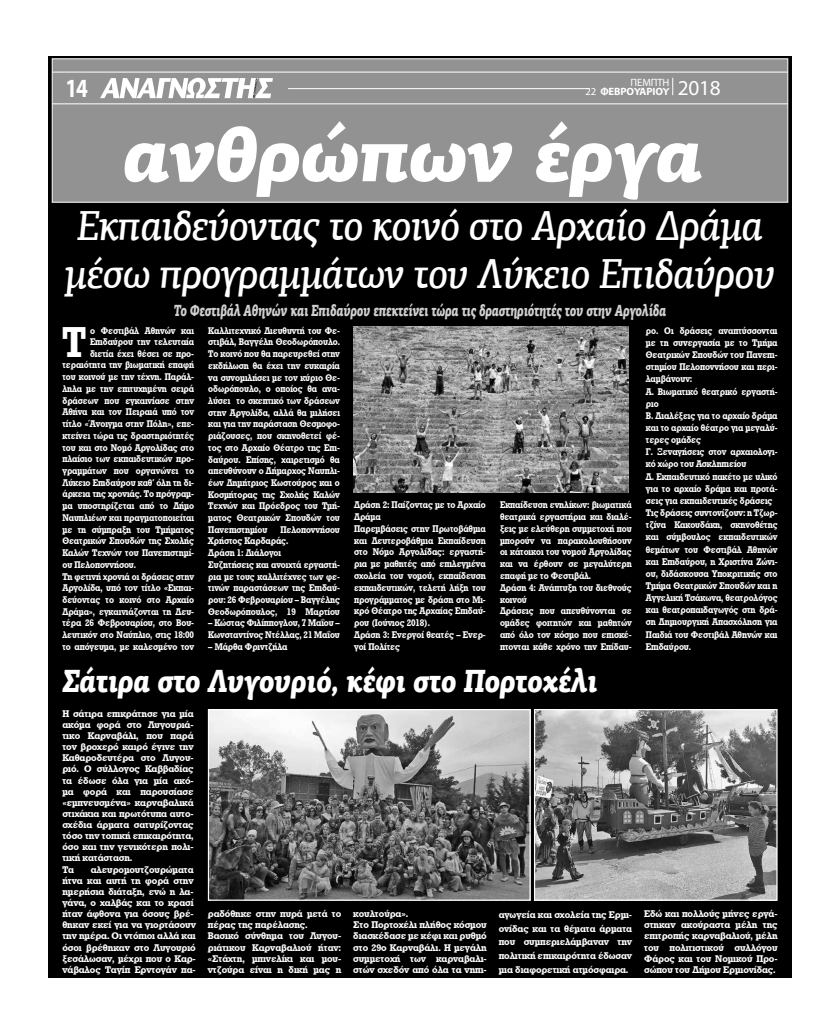
<style>
.page{position:relative;width:823px;height:1035px;background:#fff}
.page>*{position:absolute;margin:0;border:0;box-sizing:border-box;transform-origin:0 0}
.t1{font:italic 900 75.6px "PF Agora Slab Pro";letter-spacing:-.02em;color:#fff}
.t2{font:44.5px "UB Rockwell Bold";color:#fff;scale:.9 1}
.t3{font:italic 500 42px/48px "PF Agora Slab Pro";letter-spacing:-.02em;color:#fff;scale:.9 1}
.t4{font:italic 900 32.2px "PF Agora Slab Pro";letter-spacing:-.02em;color:#fff;scale:.81 1}
.t5{font:700 26.3px "Myriad Pro";color:#fff;scale:.81 1}
.t6{font:italic 900 16.2px "PF Agora Slab Pro";letter-spacing:-.02em;color:#d0d0d0;scale:.67 1}
.t7{font:700 10.6px "Myriad Pro";letter-spacing:-.01em;color:#fff}
.t8{font:10.6px "Myriad Pro";letter-spacing:-.01em;color:#fff}
.t9{font:10px/12.1px "UB Rockwell Bold";letter-spacing:-.01em;color:#fff;scale:.9 1}
.t10{font:10px/11.1px "UB Rockwell Bold";letter-spacing:-.01em;color:#fff}
.s1{font-weight:400}
.s2{font-weight:400;font-size:21.3px}
</style>
<div class="page">
<div style="left:48px;top:56px;width:743px;height:922px;background:#000"></div>
<div style="left:52px;top:58px;width:735px;height:145px;background:#929292;border:1px solid #fff"></div>
<hr style="left:52px;top:72px;width:735px;height:1px;background:#fff">
<hr style="left:52px;top:103px;width:735px;height:1px;background:#fff">
<svg style="left:100px;top:78px;width:173px;height:20px"></svg>
<hr style="left:288px;top:88px;width:301px;height:1px;background:#fff">
<svg style="left:672px;top:78px;width:1px;height:17px"></svg>
<img style="left:210px;top:711px;width:318px;height:187px">
<img style="left:535px;top:711px;width:240px;height:187px">
<div style="left:208px;top:709px;width:322px;height:191px;border:1px solid #fff"></div>
<img style="left:353px;top:326px;width:274px;height:167px">
<div style="left:533px;top:709px;width:244px;height:191px;border:1px solid #fff"></div>
<p class="t8" style="left:630px;top:76px;width:40px">ΠΕΜΠΤΗ</p>
<h3 class="t5" style="left:65px;top:71px;width:29px">14</h3>
<p class="t7" style="left:585px;top:85px;width:137px"><span class="s1">22</span> ΦΕΒΡΟΥΑΡΙΟΥ <span class="s2">2018</span></p>
<h1 class="t1" style="left:122px;top:105px;width:582px">ανθρώπων έργα</h1>
<h3 class="t3" style="left:65px;top:202px;width:790px">Εκπαιδεύοντας το κοινό στο Αρχαίο Δράμα μέσω προγραμμάτων του Λύκειο Επιδαύρου</h3>
<h3 class="t6" style="left:173px;top:299px;width:736px">Το Φεστιβάλ Αθηνών και Επιδαύρου επεκτείνει τώρα τις δραστηριότητές του στην Αργολίδα</h3>
<h2 class="t2" style="left:62px;top:318px;width:28px">Τ</h2>
<p class="t9" style="left:90px;top:324px;width:117px">ο Φεστιβάλ Αθηνών και</p>
<p class="t9" style="left:90px;top:336px;width:117px">Επιδαύρου την τελευταία</p>
<p class="t9" style="left:90px;top:347px;width:117px">διετία έχει θέσει σε προ-</p>
<p class="t9" style="left:62px;top:359px;width:148px">τεραιότητα την βιωματική επαφή</p>
<p class="t9" style="left:62px;top:371px;width:148px">του κοινού με την τέχνη. Παράλ-</p>
<p class="t9" style="left:62px;top:383px;width:148px">ληλα με την επιτυχημένη σειρά</p>
<p class="t9" style="left:62px;top:394px;width:148px">δράσεων που εγκαινίασε στην</p>
<p class="t9" style="left:62px;top:406px;width:148px">Αθήνα και τον Πειραιά υπό τον</p>
<p class="t9" style="left:62px;top:418px;width:148px">τίτλο «Άνοιγμα στην Πόλη», επε-</p>
<p class="t9" style="left:62px;top:429px;width:148px">κτείνει τώρα τις δραστηριότητές</p>
<p class="t9" style="left:62px;top:441px;width:148px">του και στο Νομό Αργολίδας στο</p>
<p class="t9" style="left:62px;top:453px;width:148px">πλαίσιο των εκπαιδευτικών προ-</p>
<p class="t9" style="left:62px;top:465px;width:148px">γραμμάτων που οργανώνει το</p>
<p class="t9" style="left:62px;top:476px;width:148px">Λύκειο Επιδαύρου καθ’ όλη τη δι-</p>
<p class="t9" style="left:62px;top:488px;width:148px">άρκεια της χρονιάς. Το πρόγραμ-</p>
<p class="t9" style="left:62px;top:500px;width:148px">μα υποστηρίζεται από το Δήμο</p>
<p class="t9" style="left:62px;top:511px;width:148px">Ναυπλιέων και πραγματοποιείται</p>
<p class="t9" style="left:62px;top:523px;width:148px">με τη σύμπραξη του Τμήματος</p>
<p class="t9" style="left:62px;top:535px;width:148px">Θεατρικών Σπουδών της Σχολής</p>
<p class="t9" style="left:62px;top:547px;width:148px">Καλών Τεχνών του Πανεπιστημί-</p>
<p class="t9" style="left:62px;top:558px;width:83px">ου Πελοποννήσου.</p>
<p class="t9" style="left:62px;top:570px;width:148px">Τη φετινή χρονιά οι δράσεις στην</p>
<p class="t9" style="left:62px;top:582px;width:148px">Αργολίδα, υπό τον τίτλο «Εκπαι-</p>
<p class="t9" style="left:62px;top:593px;width:148px">δεύοντας το κοινό στο Αρχαίο</p>
<p class="t9" style="left:62px;top:605px;width:148px">Δράμα», εγκαινιάζονται τη Δευ-</p>
<p class="t9" style="left:62px;top:617px;width:148px">τέρα 26 Φεβρουαρίου, στο Βου-</p>
<p class="t9" style="left:62px;top:629px;width:148px">λευτικόν στο Ναύπλιο, στις 18:00</p>
<p class="t9" style="left:62px;top:640px;width:148px">το απόγευμα, με καλεσμένο τον</p>
<p class="t9" style="left:208px;top:325px;width:148px;line-height:11.7px;text-align:justify">Καλλιτεχνικό Διευθυντή του Φε&shy;στιβάλ, Βαγγέλη Θεοδωρόπουλο.<br>Το κοινό που θα παρευρεθεί στην εκδήλωση θα έχει την ευκαιρία να συνομιλήσει με τον κύριο Θε&shy;οδωρόπουλο, ο οποίος θα ανα&shy;λύσει το σκεπτικό των δράσεων στην Αργολίδα, αλλά θα μιλήσει και για την παράσταση Θεσμοφο&shy;ριάζουσες, που σκηνοθετεί φέ&shy;τος στο Αρχαίο Θέατρο της Επι&shy;δαύρου. Επίσης, χαιρετισμό θα απευθύνουν ο Δήμαρχος Ναυπλι&shy;έων Δημήτριος Κωστούρος και ο Κοσμήτορας της Σχολής Καλών Τεχνών και Πρόεδρος του Τμή&shy;ματος Θεατρικών Σπουδών του Πανεπιστημίου</p>
<p class="t9" style="left:208px;top:523px;width:148px;line-height:11.7px;text-indent:72px">Πελοποννήσου<br>Χρήστος Καρδαράς.<br>Δράση 1: Διάλογοι<br>Συζητήσεις και ανοιχτά εργαστή&shy;ρια με τους καλλιτέχνες των φε&shy;τινών παραστάσεων της Επιδαύ&shy;ρου: 26 Φεβρουαρίου – Βαγγέλης<br>Θεοδωρόπουλος, 19 Μαρτίου</p>
<p class="t9" style="left:208px;top:617px;width:148px;line-height:11.7px">– Κώστας Φιλίππογλου, 7 Μαΐου –<br>Κωνσταντίνος Ντέλλας, 21 Μαΐου</p>
<p class="t9" style="left:208px;top:640px;width:89px">– Μάρθα Φριντζήλα</p>
<p class="t9" style="left:354px;top:499px;width:148px;line-height:11.8px">Δράση 2: Παίζοντας με το Αρχαίο<br>Δράμα<br>Παρεμβάσεις στην Πρωτοβάθμια και Δευτεροβάθμια Εκπαίδευση στο Νόμο Αργολίδας: εργαστή&shy;ρια με μαθητές από επιλεγμένα σχολεία του νομού, εκπαίδευση εκπαιδευτικών, τελετή λήξη του προγράμματος με δράση στο Μι&shy;κρό Θέατρο της Αρχαίας Επιδαύ&shy;ρου (Ιούνιος 2018).<br>Δράση 3: Ενεργοί θεατές – Ενερ&shy;γοί Πολίτες</p>
<p class="t9" style="left:499px;top:499px;width:148px;line-height:11.8px">Εκπαίδευση ενηλίκων: βιωματικά θεατρικά εργαστήρια και διαλέ&shy;ξεις με ελεύθερη συμμετοχή που μπορούν να παρακολουθήσουν οι κάτοικοι του νομού Αργολίδας και να έρθουν σε μεγαλύτερη επαφή με το Φεστιβάλ.<br>Δράση 4: Ανάπτυξη του διεθνούς κοινού<br>Δράσεις που απευθύνονται σε ομάδες φοιτητών και μαθητών από όλο τον κόσμο που επισκέ&shy;πτονται κάθε χρόνο την Επίδαυ-</p>
<h3 class="t4" style="left:62px;top:660px;width:661px">Σάτιρα στο Λυγουριό, κέφι στο Πορτοχέλι</h3>
<p class="t9" style="left:645px;top:324px;width:148px">ρο. Οι δράσεις αναπτύσσονται με τη συνεργασία με το Τμήμα<br>Θεατρικών Σπουδών του Πανεπι&shy;στημίου Πελοποννήσου και περι&shy;λαμβάνουν:<br>Α. Βιωματικό θεατρικό εργαστή&shy;ριο<br>Β. Διαλέξεις για το αρχαίο δράμα και το αρχαίο θέατρο για μεγαλύ&shy;τερες ομάδες<br>Γ. Ξεναγήσεις στον αρχαιολογι&shy;κό χώρο του Ασκληπιείου<br>Δ. Εκπαιδευτικό πακέτο με υλικό για το αρχαίο δράμα και προτά&shy;σεις για εκπαιδευτικές δράσεις<br>Τις δράσεις συντονίζουν: η Τζωρ&shy;τζίνα Κακουδάκη, σκηνοθέτης και σύμβουλος εκπαιδευτικών θεμάτων του Φεστιβάλ Αθηνών και Επιδαύρου, η Χριστίνα Ζώνι&shy;ου, διδάσκουσα Υποκριτικής στο<br>Τμήμα Θεατρικών Σπουδών και η<br>Αγγελική Τσάκωνα, θεατρολόγος και θεατροπαιδαγωγός στη δρά&shy;ση Δημιουργική Απασχόληση για<br>Παιδιά του Φεστιβάλ Αθηνών και<br>Επιδαύρου.</p>
<p class="t10" style="left:62px;top:708px;width:133px">Η σάτιρα επικράτησε για μία ακόμα φορά στο Λυγουριά&shy;τικο Καρναβάλι, που παρά τον βροχερό καιρό έγινε την<br>Καθαροδευτέρα στο Λυγου&shy;ριό. Ο σύλλογος Καββαδίας τα έδωσε όλα για μία ακό&shy;μα φορά και παρουσίασε «εμπνευσμένα» καρναβαλικά στιχάκια και πρωτότυπα αυτο&shy;σχέδια άρματα σατυρίζοντας τόσο την τοπική επικαιρότητα, όσο και την γενικότερη πολι&shy;τική κατάσταση.<br>Τα</p>
<p class="t10" style="left:62px;top:864px;width:135px;text-indent:28px">αλευρομουτζουρώματα ήτνα και αυτή τη φορά στην ημερήσια διάταξη, ενώ η λα&shy;γάνα, ο χαλβάς και το κρασί ήταν άφθονα για όσους βρέ&shy;θηκαν εκεί για να γιορτάσουν την ημέρα. Οι ντόπιοι αλλά και όσοι βρέθηκαν στο Λυγουριό ξεσάλωσαν, μέχρι που ο Καρ&shy;νάβαλος Ταγίπ Ερντογάν πα-</p>
<p class="t10" style="left:208px;top:908px;width:135px">ραδόθηκε στην πυρά μετά το πέρας της παρέλασης.<br>Βασικό σύνθημα του Λυγου&shy;ριάτικου Καρναβαλιού ήταν: «Στάχτη, μπινελίκι και μου&shy;ντζούρα είναι η δική μας η</p>
<p class="t10" style="left:353px;top:908px;width:135px">κουλτούρα».<br>Στο Πορτοχέλι πλήθος κόσμου διασκέδασε με κέφι και ρυθμό στο 29ο Καρναβάλι. Η μεγάλη συμμετοχή των καρναβαλι&shy;στών σχεδόν από όλα τα νηπι-</p>
<p class="t10" style="left:498px;top:907px;width:135px;line-height:13.7px;text-align:justify">αγωγεία και σχολεία της Ερμι&shy;ονίδας και τα θέματα άρματα που συμπεριελάμβαναν την πολιτική επικαιρότητα έδωσαν μια διαφορετική ατμόσφαιρα.</p>
<p class="t10" style="left:643px;top:908px;width:135px;text-align:justify">Εδώ και πολλούς μήνες εργά&shy;στηκαν ακούραστα μέλη της επιτροπής καρναβαλιού, μέλη του πολιτιστικού συλλόγου Φάρος και του Νομικού Προ&shy;σώπου του Δήμου Ερμιονίδας.</p>
</div>
